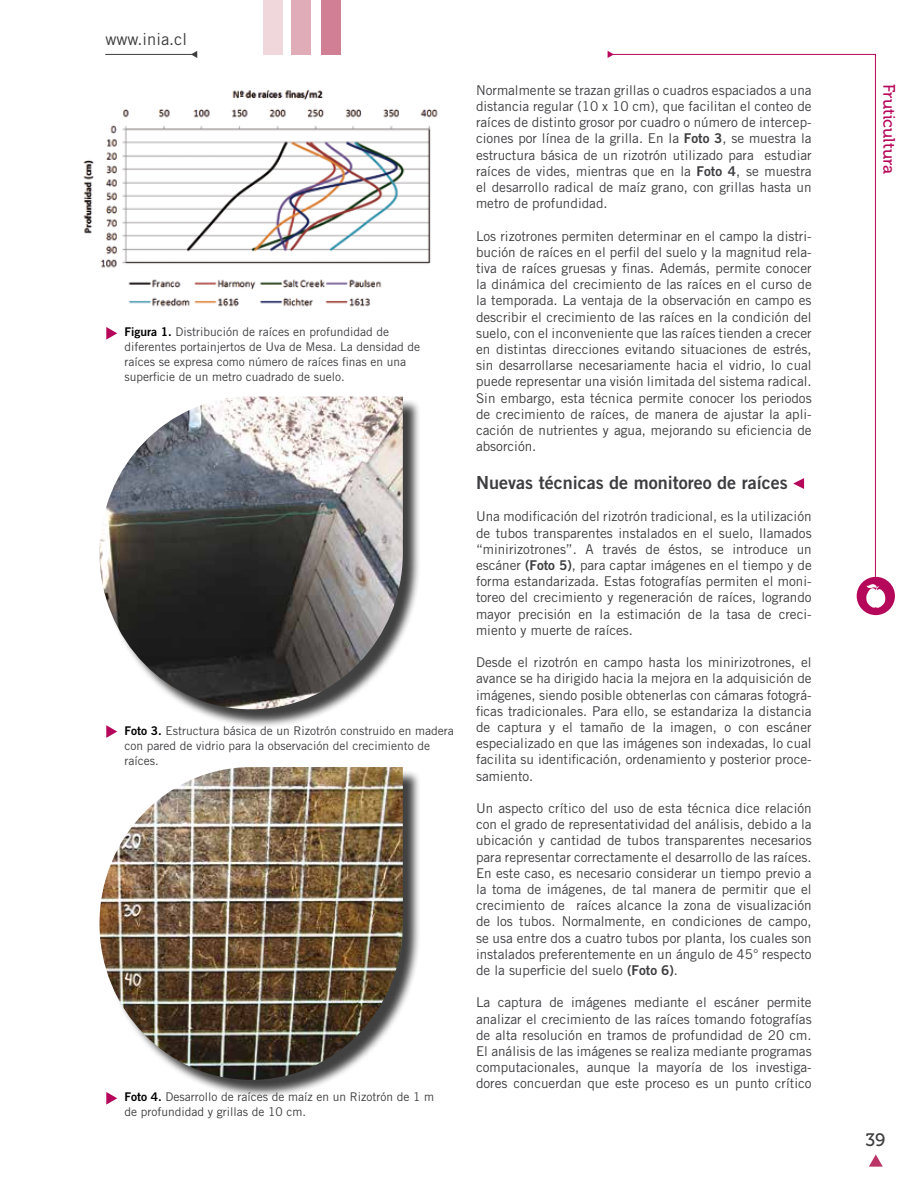
<style>
.page{position:relative;width:918px;height:1188px;background:#fff}
.page>*{position:absolute;margin:0;border:0;box-sizing:border-box;transform-origin:0 0}
.t1{font:18px "Trade Gothic LT Std Bd 2";color:#3e3d40}
.t2{font:18px "Museo 500";color:#3e3d40}
.t3{font:16.5px "Museo 500";color:#b6085b}
.t4{font:16.5px "Trade Gothic LT Std";color:#3e3d40}
.t5{font:13.5px/16.2px "Trade Gothic LT Std";color:#3e3d40;text-align:justify}
.t6{font:12px/15px "Trade Gothic LT Std";color:#3e3d40}
.s1{font-family:"Trade Gothic LT Std Bd 2";color:#000}
.s2{font-family:"Trade Gothic LT Std Bd 2"}
</style>
<div class="page">
<div style="left:263px;top:0;width:20px;height:54px;background:#efd7db"></div>
<div style="left:291px;top:0;width:20px;height:54px;background:#dfacb8"></div>
<div style="left:321px;top:0;width:20px;height:54px;background:#d07f94"></div>
<svg style="left:191px;top:51px;width:6px;height:7px"></svg>
<hr style="left:105px;top:54px;width:92px;height:1px;background:#3e3d40">
<svg style="left:869px;top:1155px;width:14px;height:12px"></svg>
<svg style="left:614px;top:54px;width:262px;height:524px"></svg>
<svg style="left:608px;top:51px;width:6px;height:7px"></svg>
<div style="left:857px;top:577px;width:38px;height:38px;background:#b6085b;border-radius:50%"></div>
<svg style="left:866px;top:584px;width:20px;height:24px"></svg>
<svg style="left:793px;top:478px;width:11px;height:11px"></svg>
<img style="left:83px;top:89px;width:355px;height:218px">
<div style="left:102px;top:399px;width:320px;height:329px;background:#000;opacity:.75"></div>
<img style="left:100px;top:397px;width:303px;height:312px">
<div style="left:102px;top:769px;width:320px;height:329px;background:#000;opacity:.75"></div>
<img style="left:100px;top:767px;width:303px;height:313px">
<svg style="left:106px;top:327px;width:11px;height:13px"></svg>
<svg style="left:106px;top:725px;width:11px;height:13px"></svg>
<svg style="left:106px;top:1092px;width:11px;height:13px"></svg>
<p class="t4" style="left:106px;top:29px;width:83px">www.inia.cl</p>
<p class="t6" style="left:125px;top:325px;width:297px"><span class="s1">Figura 1.</span> Distribución de raíces en profundidad de diferentes portainjertos de Uva de Mesa. La densidad de raíces se expresa como número de raíces finas en una superficie de un metro cuadrado de suelo.</p>
<p class="t6" style="left:125px;top:723px;width:331px"><span class="s1">Foto 3.</span> Estructura básica de un Rizotrón construido en madera con pared de vidrio para la observación del crecimiento de raíces.</p>
<p class="t6" style="left:125px;top:1090px;width:311px"><span class="s1">Foto 4.</span> Desarrollo de raíces de maíz en un Rizotrón de 1 m de profundidad y grillas de 10 cm.</p>
<p class="t5" style="left:476px;top:82px;width:337px">Normalmente se trazan grillas o cuadros espaciados a una distancia regular (10 x 10 cm), que facilitan el conteo de raíces de distinto grosor por cuadro o número de intercep&shy;ciones por línea de la grilla. En la <span class="s2">Foto 3</span>, se muestra la estructura básica de un rizotrón utilizado para estudiar raíces de vides, mientras que en la <span class="s2">Foto 4</span>, se muestra el desarrollo radical de maíz grano, con grillas hasta un metro de profundidad.</p>
<p class="t5" style="left:476px;top:228px;width:337px">Los rizotrones permiten determinar en el campo la distri&shy;bución de raíces en el perfil del suelo y la magnitud rela&shy;tiva de raíces gruesas y finas. Además, permite conocer la dinámica del crecimiento de las raíces en el curso de la temporada. La ventaja de la observación en campo es describir el crecimiento de las raíces en la condición del suelo, con el inconveniente que las raíces tienden a crecer en distintas direcciones evitando situaciones de estrés, sin desarrollarse necesariamente hacia el vidrio, lo cual puede representar una visión limitada del sistema radical.<br>Sin embargo, esta técnica permite conocer los periodos de crecimiento de raíces, de manera de ajustar la apli&shy;cación de nutrientes y agua, mejorando su eficiencia de absorción.</p>
<h1 class="t1" style="left:476px;top:471px;width:313px">Nuevas técnicas de monitoreo de raíces</h1>
<p class="t5" style="left:476px;top:508px;width:337px">Una modificación del rizotrón tradicional, es la utilización de tubos transparentes instalados en el suelo, llamados “minirizotrones”. A través de éstos, se introduce un escáner <span class="s2">(Foto 5)</span>, para captar imágenes en el tiempo y de forma estandarizada. Estas fotografías permiten el moni&shy;toreo del crecimiento y regeneración de raíces, logrando mayor precisión en la estimación de la tasa de creci&shy;miento y muerte de raíces.</p>
<p class="t5" style="left:476px;top:654px;width:337px">Desde el rizotrón en campo hasta los minirizotrones, el avance se ha dirigido hacia la mejora en la adquisición de imágenes, siendo posible obtenerlas con cámaras fotográ&shy;ficas tradicionales. Para ello, se estandariza la distancia de captura y el tamaño de la imagen, o con escáner especializado en que las imágenes son indexadas, lo cual facilita su identificación, ordenamiento y posterior proce&shy;samiento.</p>
<p class="t5" style="left:476px;top:800px;width:337px">Un aspecto crítico del uso de esta técnica dice relación con el grado de representatividad del análisis, debido a la ubicación y cantidad de tubos transparentes necesarios para representar correctamente el desarrollo de las raíces.<br>En este caso, es necesario considerar un tiempo previo a la toma de imágenes, de tal manera de permitir que el crecimiento de raíces alcance la zona de visualización de los tubos. Normalmente, en condiciones de campo, se usa entre dos a cuatro tubos por planta, los cuales son instalados preferentemente en un ángulo de 45° respecto de la superficie del suelo <span class="s2">(Foto 6)</span>.</p>
<p class="t5" style="left:476px;top:994px;width:337px">La captura de imágenes mediante el escáner permite analizar el crecimiento de las raíces tomando fotografías de alta resolución en tramos de profundidad de 20 cm.<br>El análisis de las imágenes se realiza mediante programas computacionales, aunque la mayoría de los investiga&shy;dores concuerdan que este proceso es un punto crítico</p>
<p class="t3" style="left:898px;top:84px;width:91px;rotate:90deg">Fruticultura</p>
<h1 class="t2" style="left:866px;top:1130px;width:21px">39</h1>
</div>
